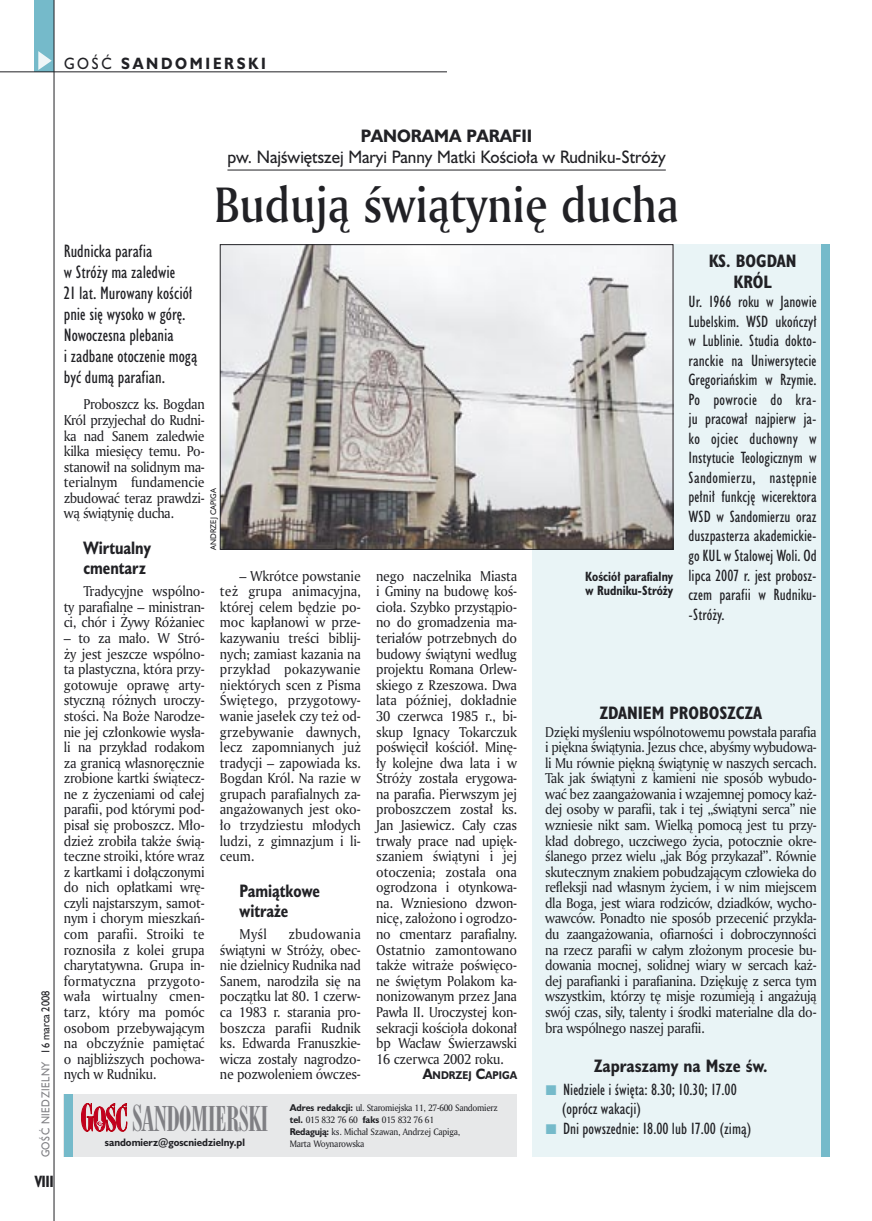
<style>
.page{position:relative;width:872px;height:1221px;background:#fff}
.page>*{position:absolute;margin:0;border:0;box-sizing:border-box;transform-origin:0 0}
._05a_tytyl_AmMd_32_pt{font:48px "Amerigo Md PL";color:#212125;scale:.9 1}
._05a_tytyl_AmMd_48_pt{font:33px "Modern 735 PL";letter-spacing:-.015em;color:#7f7f83;scale:.9 1}
._06-4_lead_lokal_HuCn_11_pt{font:16.5px/21px "Humanst 521 Cn PL";color:#212125}
._04-3_nadtytul_lokal{font:16.5px/21px "Humanst 521 PL";color:#212125;text-align:center;scale:.94 1}
._04-2_tytul_ramki{font:700 16.5px/21px "Humanst 521 Cn PL";color:#212125;text-align:center}
._04_srodtytul_HuCB_11_pt{font:700 16.5px/19.8px "Humanst 521 Cn PL";color:#212125;scale:.94 1}
._03-2_body_do_ramki{font:15px/19.5px "Humanst 521 Cn PL";color:#212125;text-align:justify}
.t1{font:700 15px "Humanst 521 PL";letter-spacing:.2em;color:#212125;scale:.9 1}
.t2{font:700 15px "Humanst 521 Cn PL";color:#212125;scale:.94 1}
._01_body_tekst{font:13.8px/15.6px "Amerigo PL";letter-spacing:-.02em;color:#212125;text-align:justify;scale:.94 1}
._03-4_body_liturgii{font:13.8px/15.6px "Amerigo PL";letter-spacing:-.03em;color:#212125;text-align:justify;scale:.94 1}
._09_podpis_zdjecia_HuCnB{font:700 12.3px/14.4px "Humanst 521 Cn PL";color:#212125;scale:.94 1}
.t3{font:10.5px "Humanst 521 PL";letter-spacing:.05em;color:#7f7f83;scale:.9 1}
._12a_autor_na_koncu_HuBd{font:700 10.35px "Humanst 521 PL";color:#212125;scale:.9 1}
._20a_stopka_adres{font:700 9.9px "Humanst 521 PL";color:#212125;scale:.94 1}
._20b_stopka_dzial{font:9px/12px "Amerigo PL";letter-spacing:-.03em;color:#212125;scale:.94 1}
._09a_autor_zdjecia_Hu_5_pt{font:7.5px "Humanst 521 PL";color:#212125;scale:.94 1}
.s1{font-weight:400}
.s2{color:#212125}
.s3{font-weight:700}
.s4{font-size:13.8px}
.s5{font-size:34.5px}
.s6{font-family:"Humanst 521 PL";font-weight:700}
</style>
<div class="page">
<div style="left:35px;top:0;width:19px;height:72px;background:#75baca"></div>
<svg style="left:38px;top:51px;width:14px;height:19px"></svg>
<hr style="left:54px;top:0;width:1px;height:1220px;background:#212125">
<hr style="left:0;top:72px;width:447px;height:1px;background:#212125">
<div style="left:64px;top:1094px;width:453px;height:62px;background:#e7e8e9"></div>
<div style="left:64px;top:1094px;width:8px;height:62px;background:#75baca"></div>
<svg style="left:81px;top:1103px;width:46px;height:28px"></svg>
<div style="left:532px;top:244px;width:297px;height:912px;background:#e9f4f6"></div>
<div style="left:821px;top:244px;width:8px;height:912px;background:#75baca"></div>
<hr style="left:227px;top:170px;width:439px;height:1px;background:#212125">
<img style="left:222px;top:246px;width:449px;height:301px">
<div style="left:220px;top:244px;width:453px;height:305px;border:1px solid #212125"></div>
<p class="t1" style="left:64px;top:53px;width:226px"><span class="s1">GOŚĆ</span> SANDOMIERSKI</p>
<p class="t3" style="left:38px;top:1157px;width:187px;rotate:-90deg">GOŚĆ NIEDZIELNY <span class="s2">16 marca 2008</span></p>
<p class="t2" style="left:35px;top:1170px;width:22px">VIII</p>
<p class="_04-3_nadtytul_lokal" style="left:227px;top:125px;width:468px"><span class="s3">PANORAMA PARAFII<br></span>pw. Najświętszej Maryi Panny Matki Kościoła w Rudniku-Stróży</p>
<p class="_05a_tytyl_AmMd_32_pt" style="left:214px;top:172px;width:518px">Budują świątynię ducha</p>
<p class="_06-4_lead_lokal_HuCn_11_pt" style="left:64px;top:240px;width:135px">Rudnicka parafia<br>w Stróży ma zaledwie<br>21 lat. Murowany kościół pnie się wysoko w górę.<br>Nowoczesna plebania<br>i zadbane otoczenie mogą być dumą parafian.</p>
<p class="_01_body_tekst" style="left:64px;top:396px;width:151px;text-indent:20px">Proboszcz ks. Bogdan Król przyjechał do Rudni&shy;ka nad Sanem zaledwie kilka miesięcy temu. Po&shy;stanowił na solidnym ma&shy;terialnym fundamencie zbudować teraz prawdzi&shy;wą świątynię ducha.</p>
<p class="_04_srodtytul_HuCB_11_pt" style="left:83px;top:538px;width:73px">Wirtualny cmentarz</p>
<p class="_01_body_tekst" style="left:64px;top:583px;width:151px;text-indent:20px">Tradycyjne wspólno&shy;ty parafialne – ministran&shy;ci, chór i Żywy Różaniec</p>
<p class="_01_body_tekst" style="left:64px;top:630px;width:151px">– to za mało. W Stró&shy;ży jest jeszcze wspólno&shy;ta plastyczna, która przy&shy;gotowuje oprawę arty&shy;styczną różnych uroczy&shy;stości. Na Boże Narodze&shy;nie jej członkowie wysła&shy;li na przykład rodakom za granicą własnoręcznie zrobione kartki świątecz&shy;ne z życzeniami od całej parafii, pod którymi pod&shy;pisał się proboszcz. Mło&shy;dzież zrobiła także świą&shy;teczne stroiki, które wraz z kartkami i dołączonymi do nich opłatkami wrę&shy;czyli najstarszym, samot&shy;nym i chorym mieszkań&shy;com parafii. Stroiki te roznosiła z kolei grupa charytatywna. Grupa in&shy;formatyczna przygoto&shy;wała wirtualny cmen&shy;tarz, który ma pomóc osobom przebywającym na obczyźnie pamiętać o najbliższych pochowa&shy;nych w Rudniku.</p>
<p class="_09a_autor_zdjecia_Hu_5_pt" style="left:208px;top:549px;width:67px;rotate:-90deg">ANDRZEJ CAPIGA</p>
<p class="_01_body_tekst" style="left:220px;top:567px;width:151px;text-indent:20px">– Wkrótce powstanie też grupa animacyjna, której celem będzie po&shy;moc kapłanowi w prze&shy;kazywaniu treści biblij&shy;nych; zamiast kazania na przykład pokazywanie niektórych scen z Pisma Świętego, przygotowy&shy;wanie jasełek czy też od&shy;grzebywanie dawnych, lecz zapomnianych już tradycji – zapowiada ks.<br>Bogdan Król. Na razie w grupach parafialnych za&shy;angażowanych jest oko&shy;ło trzydziestu młodych ludzi, z gimnazjum i li&shy;ceum.</p>
<p class="_04_srodtytul_HuCB_11_pt" style="left:239px;top:880px;width:87px">Pamiątkowe witraże</p>
<p class="_01_body_tekst" style="left:239px;top:925px;width:30px">Myśl</p>
<p class="_01_body_tekst" style="left:220px;top:925px;width:151px;text-indent:69px">zbudowania świątyni w Stróży, obec&shy;nie dzielnicy Rudnika nad Sanem, narodziła się na początku lat 80. 1 czerw&shy;ca 1983 r. starania pro&shy;boszcza parafii Rudnik ks. Edwarda Franuszkie&shy;wicza zostały nagrodzo&shy;ne pozwoleniem ówczes-</p>
<p class="_01_body_tekst" style="left:376px;top:567px;width:151px">nego naczelnika Miasta i Gminy na budowę koś&shy;cioła. Szybko przystąpio&shy;no do gromadzenia ma&shy;teriałów potrzebnych do budowy świątyni według projektu Romana Orlew&shy;skiego z Rzeszowa. Dwa lata później, dokładnie 30 czerwca 1985 r., bi&shy;skup Ignacy Tokarczuk poświęcił kościół. Minę&shy;ły kolejne dwa lata i w Stróży została erygowa&shy;na parafia. Pierwszym jej proboszczem został ks.<br>Jan Jasiewicz. Cały czas trwały prace nad upięk&shy;szaniem świątyni i jej otoczenia; została ona ogrodzona i otynkowa&shy;na. Wzniesiono dzwon&shy;nicę, założono i ogrodzo&shy;no cmentarz parafialny.<br>Ostatnio zamontowano także witraże poświęco&shy;ne świętym Polakom ka&shy;nonizowanym przez Jana Pawła II. Uroczystej kon&shy;sekracji kościoła dokonał bp Wacław Świerzawski 16 czerwca 2002 roku.</p>
<p class="_12a_autor_na_koncu_HuBd" style="left:423px;top:1068px;width:106px"><span class="s4">A</span>NDRZEJ <span class="s4">C</span>APIGA</p>
<p class="_05a_tytyl_AmMd_48_pt" style="left:132px;top:1098px;width:153px"><span class="s5">S</span>ANDOMIERSKI</p>
<p class="_20a_stopka_adres" style="left:105px;top:1135px;width:151px">sandomierz@goscniedzielny.pl</p>
<p class="_20b_stopka_dzial" style="left:290px;top:1101px;width:223px"><span class="s6">Adres redakcji:</span> ul. Staromiejska 11, 27-600 Sandomierz</p>
<p class="_20b_stopka_dzial" style="left:290px;top:1113px;width:155px"><span class="s6">tel.</span> 015 832 76 60 <span class="s6">faks</span> 015 832 76 61</p>
<p class="_20b_stopka_dzial" style="left:290px;top:1125px;width:183px"><span class="s6">Redagują:</span> ks. Michał Szawan, Andrzej Capiga,<br>Marta Woynarowska</p>
<p class="_09_podpis_zdjecia_HuCnB" style="left:585px;top:569px;width:95px">Kościół parafialny w Rudniku-Stróży</p>
<p class="_04-2_tytul_ramki" style="left:709px;top:250px;width:89px">KS. BOGDAN<br>KRÓL</p>
<p class="_03-2_body_do_ramki" style="left:688px;top:292px;width:130px">Ur. 1966 roku w Janowie Lubelskim. WSD ukończył w Lublinie. Studia dokto&shy;ranckie na Uniwersytecie Gregoriańskim w Rzymie.<br>Po powrocie do kra&shy;ju pracował najpierw ja&shy;ko ojciec duchowny w Instytucie Teologicznym w Sandomierzu, następnie pełnił funkcję wicerektora WSD w Sandomierzu oraz duszpasterza akademickie&shy;go KUL w Stalowej Woli. Od lipca 2007 r. jest probosz&shy;czem parafii w Rudniku--Stróży.</p>
<p class="_04-2_tytul_ramki" style="left:599px;top:701px;width:164px">ZDANIEM PROBOSZCZA</p>
<p class="_03-4_body_liturgii" style="left:545px;top:723px;width:290px">Dzięki myśleniu wspólnotowemu powstała parafia i piękna świątynia. Jezus chce, abyśmy wybudowa&shy;li Mu równie piękną świątynię w naszych sercach.<br>Tak jak świątyni z kamieni nie sposób wybudo&shy;wać bez zaangażowania i wzajemnej pomocy każ&shy;dej osoby w parafii, tak i tej „świątyni serca” nie wzniesie nikt sam. Wielką pomocą jest tu przy&shy;kład dobrego, uczciwego życia, potocznie okre&shy;ślanego przez wielu „jak Bóg przykazał”. Równie skutecznym znakiem pobudzającym człowieka do refleksji nad własnym życiem, i w nim miejscem dla Boga, jest wiara rodziców, dziadków, wycho&shy;wawców. Ponadto nie sposób przecenić przykła&shy;du zaangażowania, ofiarności i dobroczynności na rzecz parafii w całym złożonym procesie bu&shy;dowania mocnej, solidnej wiary w sercach każ&shy;dej parafianki i parafianina. Dziękuję z serca tym wszystkim, którzy tę misje rozumieją i angażują swój czas, siły, talenty i środki materialne dla do&shy;bra wspólnego naszej parafii.</p>
<p class="_04-2_tytul_ramki" style="left:594px;top:1054px;width:175px">Zapraszamy na Msze św.</p>
<p class="_03-2_body_do_ramki" style="left:563px;top:1079px;width:175px">Niedziele i święta: 8.30; 10.30; 17.00</p>
<p class="_03-2_body_do_ramki" style="left:562px;top:1098px;width:81px">(oprócz wakacji)</p>
<p class="_03-2_body_do_ramki" style="left:563px;top:1118px;width:190px">Dni powszednie: 18.00 lub 17.00 (zimą)</p>
</div>
